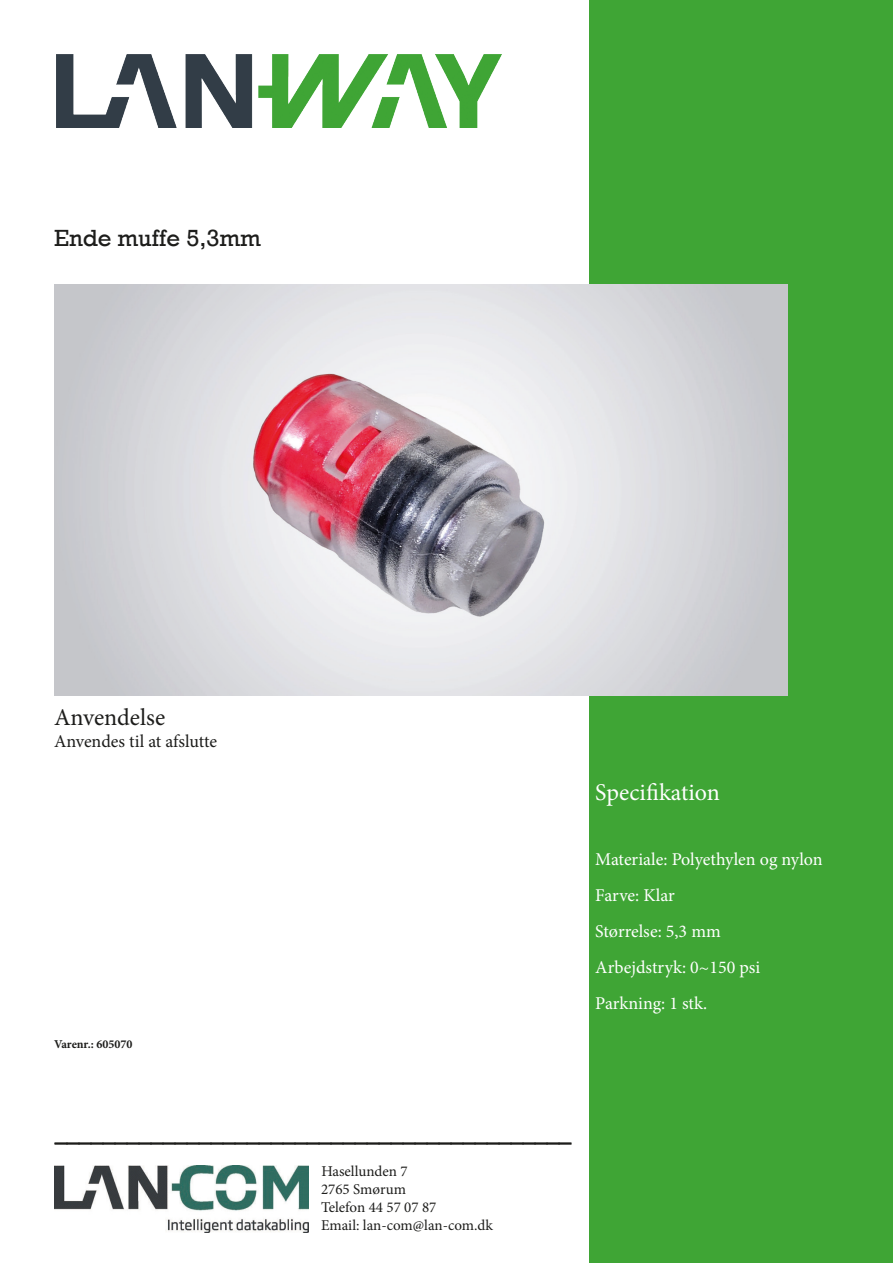
<style>
.page{position:relative;width:893px;height:1263px;background:#fff}
.page>*{position:absolute;margin:0;border:0;box-sizing:border-box;transform-origin:0 0}
.t1{font:24px "Minion Pro";letter-spacing:-.005em;color:#1d1d1b}
.t2{font:24px "Rockwell";color:#1d1d1b}
.t3{font:24px "Minion Pro";color:#fff}
.t4{font:18px "Minion Pro";color:#fff}
.t5{font:18px "Minion Pro";letter-spacing:-.005em;color:#1d1d1b}
.t6{font:15px "Minion Pro";color:#1d1d1b}
.t7{font:700 12px "Minion Pro";color:#1d1d1b}
</style>
<div class="page">
<img style="left:56px;top:54px;width:445px;height:74px">
<div style="left:589px;top:0;width:304px;height:1263px;background:#3fa535"></div>
<svg style="left:55px;top:1142px;width:516px;height:2px"></svg>
<img style="left:54px;top:1165px;width:254px;height:67px">
<img style="left:54px;top:285px;width:733px;height:410px">
<p class="t2" style="left:54px;top:224px;width:208px">Ende muffe 5,3mm</p>
<p class="t1" style="left:54px;top:702px;width:113px">Anvendelse</p>
<p class="t5" style="left:54px;top:729px;width:165px">Anvendes til at afslutte</p>
<p class="t7" style="left:54px;top:1036px;width:80px">Varenr.: 605070</p>
<p class="t3" style="left:595px;top:776px;width:126px">Specifikation</p>
<p class="t4" style="left:595px;top:847px;width:229px">Materiale: Polyethylen og nylon</p>
<p class="t4" style="left:595px;top:883px;width:81px">Farve: Klar</p>
<p class="t4" style="left:595px;top:919px;width:127px">Størrelse: 5,3 mm</p>
<p class="t4" style="left:595px;top:955px;width:166px">Arbejdstryk: 0~150 psi</p>
<p class="t4" style="left:595px;top:991px;width:113px">Parkning: 1 stk.</p>
<p class="t1" style="left:55px;top:1117px;width:518px">___________________________________________</p>
<p class="t6" style="left:321px;top:1161px;width:88px">Hasellunden 7</p>
<p class="t6" style="left:321px;top:1179px;width:86px">2765 Smørum</p>
<p class="t6" style="left:321px;top:1197px;width:117px">Telefon 44 57 07 87</p>
<p class="t6" style="left:321px;top:1215px;width:173px">Email: lan-com@lan-com.dk</p>
</div>
